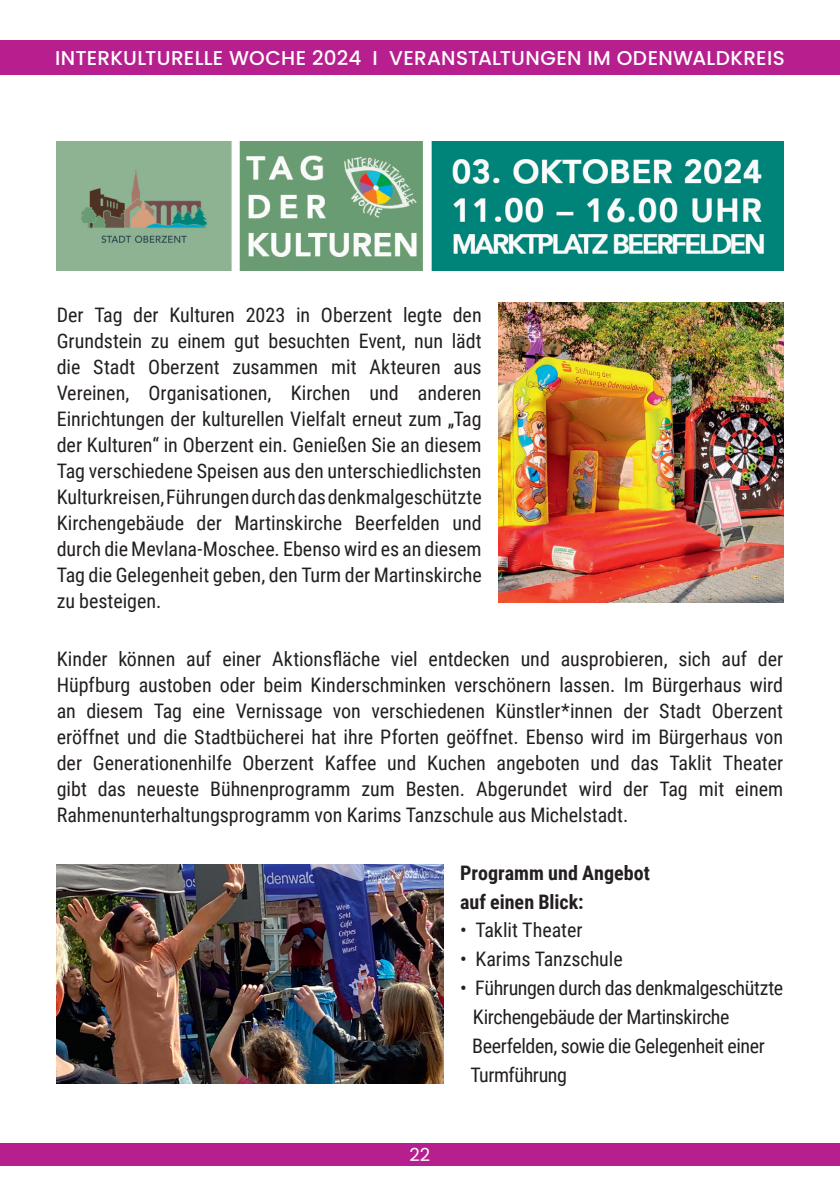
<style>
.page{position:relative;width:840px;height:1191px;background:#fff}
.page>*{position:absolute;margin:0;border:0;box-sizing:border-box;transform-origin:0 0}
.t1{font:20px/26px "Roboto Condensed";letter-spacing:-.01em;color:#231f20;text-align:justify}
.t2{font:500 20px "Poppins";letter-spacing:.015em;color:#fff}
.t3{font:700 20px/28.8px "Roboto Condensed";color:#231f20}
.t4{font:18px "Poppins";color:#fff}
</style>
<div class="page">
<div style="left:0;top:41px;width:839px;height:34px;background:#b61f8d"></div>
<div style="left:0;top:1143px;width:839px;height:23px;background:#b61f8d"></div>
<img style="left:57px;top:142px;width:725px;height:129px">
<img style="left:498px;top:302px;width:284px;height:300px">
<img style="left:57px;top:865px;width:386px;height:218px">
<p class="t2" style="left:55px;top:47px;width:730px">INTERKULTURELLE WOCHE 2024 I VERANSTALTUNGEN IM ODENWALDKREIS</p>
<p class="t1" style="left:57px;top:301px;width:426px">Der Tag der Kulturen 2023 in Oberzent legte den Grundstein zu einem gut besuchten Event, nun lädt die Stadt Oberzent zusammen mit Akteuren aus Vereinen, Organisationen, Kirchen und anderen Einrichtungen der kulturellen Vielfalt erneut zum „Tag der Kulturen“ in Oberzent ein. Genießen Sie an diesem Tag verschiedene Speisen aus den unterschiedlichsten Kulturkreisen, Führungen durch das denkmalgeschützte Kirchengebäude der Martinskirche Beerfelden und durch die Mevlana-Moschee. Ebenso wird es an diesem Tag die Gelegenheit geben, den Turm der Martinskirche zu besteigen.</p>
<p class="t1" style="left:57px;top:645px;width:727px">Kinder können auf einer Aktionsfläche viel entdecken und ausprobieren, sich auf der Hüpfburg austoben oder beim Kinderschminken verschönern lassen. Im Bürgerhaus wird an diesem Tag eine Vernissage von verschiedenen Künstler*innen der Stadt Oberzent eröffnet und die Stadtbücherei hat ihre Pforten geöffnet. Ebenso wird im Bürgerhaus von der Generationenhilfe Oberzent Kaffee und Kuchen angeboten und das Taklit Theater gibt das neueste Bühnenprogramm zum Besten. Abgerundet wird der Tag mit einem Rahmenunterhaltungsprogramm von Karims Tanzschule aus Michelstadt.</p>
<p class="t3" style="left:460px;top:857px;width:191px">Programm und Angebot auf einen Blick:</p>
<p class="t1" style="left:460px;top:916px;width:124px">• Taklit Theater</p>
<p class="t1" style="left:460px;top:945px;width:164px">• Karims Tanzschule</p>
<p class="t1" style="left:470px;top:972px;width:314px;line-height:28.8px;text-align:left;text-indent:-10px">• Führungen durch das denkmalgeschützte<br>Kirchengebäude der Martinskirche<br>Beerfelden, sowie die Gelegenheit einer<br>Turmführung</p>
<p class="t4" style="left:409px;top:1143px;width:22px">22</p>
</div>
